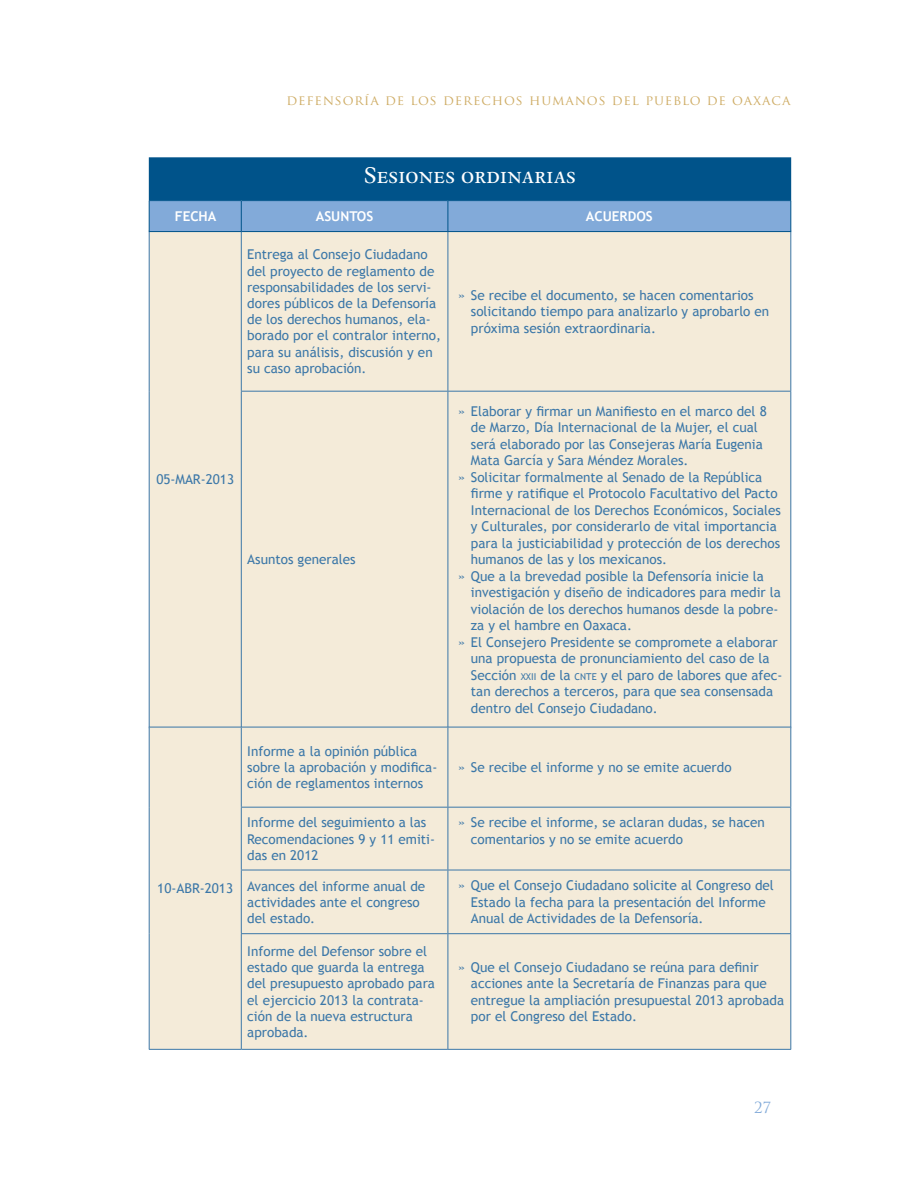
<style>
.page{position:relative;width:918px;height:1188px;background:#fff}
.page>*{position:absolute;margin:0;border:0;box-sizing:border-box;transform-origin:0 0}
.t1{font:24px "Espinosa Nova";color:#fff}
.t2{font:15px "Trajan Pro";color:#82aad9}
.No_Spacing{font:13.5px/16.5px "Trebuchet MS";color:#3b77a8}
.t3{font:13.5px "Trajan Pro";letter-spacing:.065em;color:#cfad66}
.Default{font:700 13.5px "Trebuchet MS";color:#fff}
.s1{font-size:9.45px}
</style>
<div class="page">
<div style="left:150px;top:232px;width:640px;height:495px;background:#f4ebd9"></div>
<hr style="left:149px;top:231px;width:1px;height:160px;background:#3b77a8">
<hr style="left:149px;top:391px;width:1px;height:336px;background:#3b77a8">
<hr style="left:241px;top:231px;width:1px;height:160px;background:#3b77a8">
<hr style="left:448px;top:231px;width:1px;height:160px;background:#3b77a8">
<hr style="left:790px;top:231px;width:1px;height:160px;background:#3b77a8">
<hr style="left:241px;top:392px;width:1px;height:335px;background:#3b77a8">
<hr style="left:241px;top:391px;width:207px;height:1px;background:#3b77a8">
<hr style="left:448px;top:392px;width:1px;height:335px;background:#3b77a8">
<hr style="left:790px;top:392px;width:1px;height:335px;background:#3b77a8">
<hr style="left:448px;top:391px;width:343px;height:1px;background:#3b77a8">
<div style="left:150px;top:728px;width:640px;height:321px;background:#f4ebd9"></div>
<hr style="left:149px;top:1049px;width:92px;height:1px;background:#3b77a8">
<hr style="left:149px;top:727px;width:1px;height:80px;background:#3b77a8">
<hr style="left:149px;top:807px;width:1px;height:63px;background:#3b77a8">
<hr style="left:149px;top:870px;width:1px;height:64px;background:#3b77a8">
<hr style="left:149px;top:934px;width:1px;height:115px;background:#3b77a8">
<hr style="left:149px;top:727px;width:92px;height:1px;background:#3b77a8">
<hr style="left:241px;top:727px;width:1px;height:80px;background:#3b77a8">
<hr style="left:241px;top:727px;width:207px;height:1px;background:#3b77a8">
<hr style="left:448px;top:727px;width:1px;height:80px;background:#3b77a8">
<hr style="left:790px;top:727px;width:1px;height:80px;background:#3b77a8">
<hr style="left:448px;top:727px;width:343px;height:1px;background:#3b77a8">
<hr style="left:241px;top:808px;width:1px;height:62px;background:#3b77a8">
<hr style="left:241px;top:807px;width:207px;height:1px;background:#3b77a8">
<hr style="left:448px;top:808px;width:1px;height:62px;background:#3b77a8">
<hr style="left:790px;top:808px;width:1px;height:62px;background:#3b77a8">
<hr style="left:448px;top:807px;width:343px;height:1px;background:#3b77a8">
<hr style="left:241px;top:870px;width:1px;height:63px;background:#3b77a8">
<hr style="left:241px;top:870px;width:207px;height:1px;background:#3b77a8">
<hr style="left:448px;top:870px;width:1px;height:63px;background:#3b77a8">
<hr style="left:790px;top:870px;width:1px;height:63px;background:#3b77a8">
<hr style="left:448px;top:870px;width:343px;height:1px;background:#3b77a8">
<hr style="left:241px;top:934px;width:1px;height:115px;background:#3b77a8">
<hr style="left:241px;top:933px;width:207px;height:1px;background:#3b77a8">
<hr style="left:241px;top:1049px;width:207px;height:1px;background:#3b77a8">
<hr style="left:448px;top:934px;width:1px;height:115px;background:#3b77a8">
<hr style="left:790px;top:934px;width:1px;height:115px;background:#3b77a8">
<hr style="left:448px;top:933px;width:343px;height:1px;background:#3b77a8">
<hr style="left:448px;top:1049px;width:343px;height:1px;background:#3b77a8">
<div style="left:150px;top:158px;width:640px;height:41px;background:#00538a"></div>
<div style="left:149px;top:157px;width:642px;height:43px;border:2px solid #00538a"></div>
<div style="left:150px;top:201px;width:640px;height:30px;background:#82aad9"></div>
<hr style="left:149px;top:201px;width:1px;height:30px;background:#00538a">
<hr style="left:149px;top:200px;width:92px;height:1px;background:#00538a">
<hr style="left:149px;top:231px;width:92px;height:1px;background:#00538a">
<hr style="left:241px;top:201px;width:1px;height:30px;background:#00538a">
<hr style="left:241px;top:200px;width:207px;height:1px;background:#00538a">
<hr style="left:241px;top:231px;width:207px;height:1px;background:#00538a">
<hr style="left:448px;top:201px;width:1px;height:30px;background:#00538a">
<hr style="left:790px;top:201px;width:1px;height:30px;background:#00538a">
<hr style="left:448px;top:200px;width:343px;height:1px;background:#00538a">
<hr style="left:448px;top:231px;width:343px;height:1px;background:#00538a">
<p class="t3" style="left:286px;top:92px;width:506px">DEFENSORÍA DE LOS DERECHOS HUMANOS DEL PUEBLO DE OAXACA</p>
<p class="t1" style="left:364px;top:162px;width:213px">Sesiones ordinarias</p>
<p class="Default" style="left:175px;top:208px;width:43px">FECHA</p>
<p class="Default" style="left:316px;top:208px;width:59px">ASUNTOS</p>
<p class="Default" style="left:586px;top:208px;width:68px">ACUERDOS</p>
<p class="No_Spacing" style="left:156px;top:472px;width:79px">05-MAR-2013</p>
<p class="No_Spacing" style="left:157px;top:880px;width:77px">10-ABR-2013</p>
<p class="No_Spacing" style="left:247px;top:247px;width:195px">Entrega al Consejo Ciudadano del proyecto de reglamento de responsabilidades de los servi&shy;dores públicos de la Defensoría de los derechos humanos, ela&shy;borado por el contralor interno, para su análisis, discusión y en su caso aprobación.</p>
<p class="No_Spacing" style="left:247px;top:552px;width:110px">Asuntos generales</p>
<p class="No_Spacing" style="left:247px;top:743px;width:192px">Informe a la opinión pública sobre la aprobación y modifica&shy;ción de reglamentos internos</p>
<p class="No_Spacing" style="left:471px;top:287px;width:300px;text-indent:-13px">» Se recibe el documento, se hacen comentarios solicitando tiempo para analizarlo y aprobarlo en próxima sesión extraordinaria.</p>
<p class="No_Spacing" style="left:471px;top:403px;width:297px;text-indent:-13px">» Elaborar y firmar un Manifiesto en el marco del 8 de Marzo, Día Internacional de la Mujer, el cual será elaborado por las Consejeras María Eugenia Mata García y Sara Méndez Morales.</p>
<p class="No_Spacing" style="left:471px;top:469px;width:312px;text-indent:-13px">» Solicitar formalmente al Senado de la República firme y ratifique el Protocolo Facultativo del Pacto Internacional de los Derechos Económicos, Sociales y Culturales, por considerarlo de vital importancia para la justiciabilidad y protección de los derechos humanos de las y los mexicanos.</p>
<p class="No_Spacing" style="left:471px;top:568px;width:312px;text-indent:-13px">» Que a la brevedad posible la Defensoría inicie la investigación y diseño de indicadores para medir la violación de los derechos humanos desde la pobre&shy;za y el hambre en Oaxaca.</p>
<p class="No_Spacing" style="left:471px;top:634px;width:313px;text-indent:-13px">» El Consejero Presidente se compromete a elaborar una propuesta de pronunciamiento del caso de la Sección <span class="s1">XXII</span> de la <span class="s1">CNTE</span> y el paro de labores que afec&shy;tan derechos a terceros, para que sea consensada dentro del Consejo Ciudadano.</p>
<p class="No_Spacing" style="left:458px;top:759px;width:275px">» Se recibe el informe y no se emite acuerdo</p>
<p class="No_Spacing" style="left:247px;top:815px;width:189px">Informe del seguimiento a las<br>Recomendaciones 9 y 11 emiti&shy;das en 2012</p>
<p class="No_Spacing" style="left:471px;top:814px;width:295px;text-indent:-13px">» Se recibe el informe, se aclaran dudas, se hacen comentarios y no se emite acuerdo</p>
<p class="No_Spacing" style="left:247px;top:878px;width:179px">Avances del informe anual de actividades ante el congreso del estado.</p>
<p class="No_Spacing" style="left:471px;top:877px;width:304px;text-indent:-13px">» Que el Consejo Ciudadano solicite al Congreso del<br>Estado la fecha para la presentación del Informe<br>Anual de Actividades de la Defensoría.</p>
<p class="No_Spacing" style="left:247px;top:943px;width:189px">Informe del Defensor sobre el estado que guarda la entrega del presupuesto aprobado para el ejercicio 2013 la contrata&shy;ción de la nueva estructura aprobada.</p>
<p class="No_Spacing" style="left:471px;top:959px;width:315px;text-indent:-13px">» Que el Consejo Ciudadano se reúna para definir acciones ante la Secretaría de Finanzas para que entregue la ampliación presupuestal 2013 aprobada por el Congreso del Estado.</p>
<p class="t2" style="left:754px;top:1098px;width:19px">27</p>
</div>
